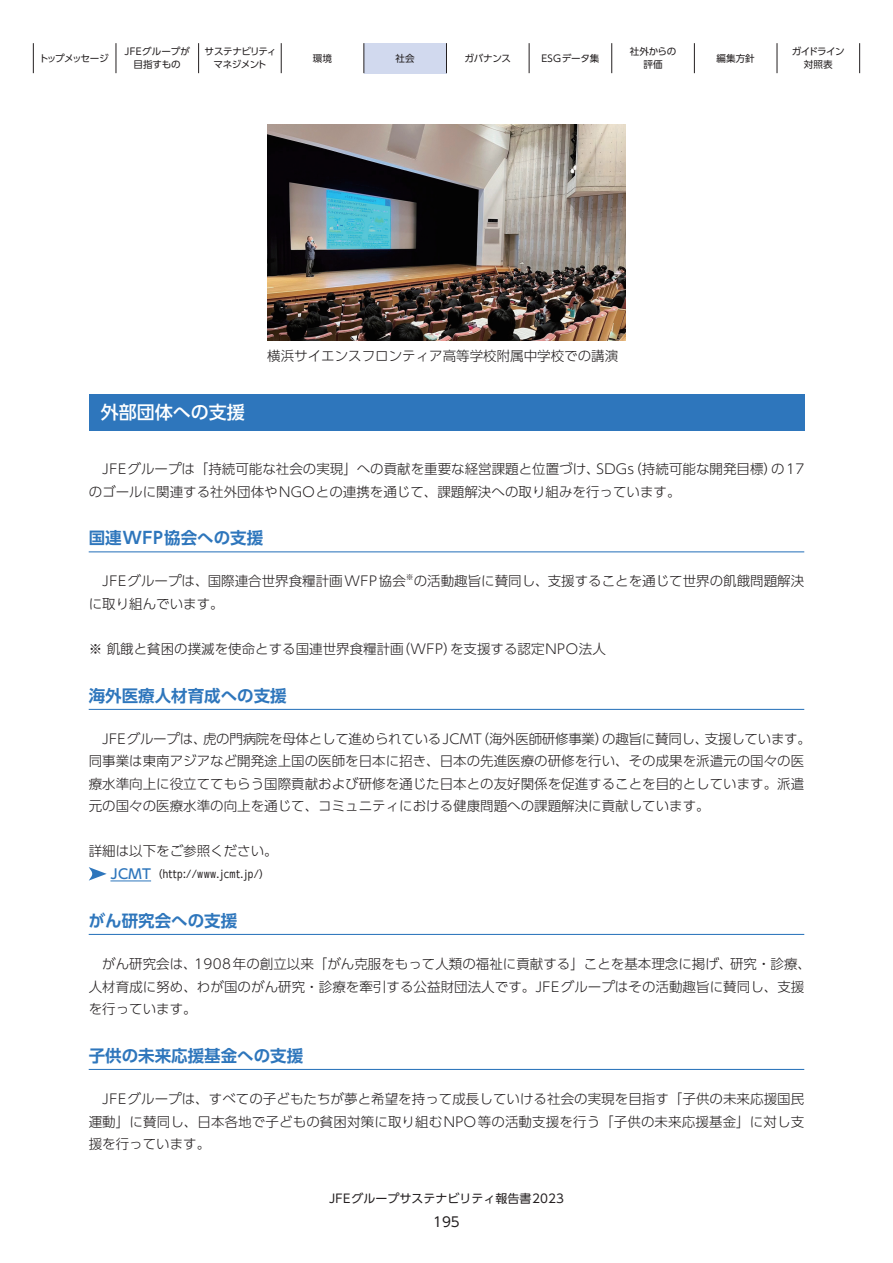
<style>
.page{position:relative;width:893px;height:1263px;background:#fff}
.page>*{position:absolute;margin:0;border:0;box-sizing:border-box;transform-origin:0 0}
.t1{font:500 18px "UD Shin Go Pro";color:#fff}
.t2{font:700 16.5px "UD Shin Go Pro De";color:#2e76bc}
.t3{font:300 13.5px/22.5px "UD Shin Go Pro";color:#231f20}
.t4{font:13.5px "UD Shin Go Pro";color:#231f20}
.t5{font:12px "UD Shin Go Pro";color:#231f20}
.t6{font:10.5px "UD Shin Go C Osiz Pr 6";letter-spacing:.03em;color:#231f20}
.t7{font:9.6px/12.8px "UD Shin Go Pro";letter-spacing:-.06em;color:#231f20;text-align:center}
.t8{font:9.6px/12.8px "UD Shin Go Pro";letter-spacing:-.025em;color:#231f20;text-align:center}
.t9{font:9.6px/12.8px "UD Shin Go Pro";color:#231f20;text-align:center}
.t10{font:9.6px "UD Shin Go Pro";letter-spacing:-.115em;color:#231f20}
.t11{font:9.6px "UD Shin Go Pro";letter-spacing:.015em;color:#231f20}
.t12{font:300 7.8px "UD Shin Go Pro";color:#231f20}
.s1{font-family:"UD Shin Go Pro";font-weight:500;font-size:13.5px;color:#2e76bc}
.s2{font-family:"UD Shin Go Pro"}
</style>
<div class="page">
<div style="left:364px;top:43px;width:83px;height:30px;background:#d1d9ee"></div>
<hr style="left:33px;top:43px;width:1px;height:30px;background:#231f20">
<hr style="left:116px;top:43px;width:1px;height:30px;background:#231f20">
<hr style="left:198px;top:43px;width:1px;height:30px;background:#231f20">
<hr style="left:281px;top:43px;width:1px;height:30px;background:#231f20">
<hr style="left:364px;top:43px;width:1px;height:30px;background:#231f20">
<hr style="left:446px;top:43px;width:1px;height:30px;background:#231f20">
<hr style="left:529px;top:43px;width:1px;height:30px;background:#231f20">
<hr style="left:611px;top:43px;width:1px;height:30px;background:#231f20">
<hr style="left:694px;top:43px;width:1px;height:30px;background:#231f20">
<hr style="left:777px;top:43px;width:1px;height:30px;background:#231f20">
<hr style="left:859px;top:43px;width:1px;height:30px;background:#231f20">
<hr style="left:89px;top:551px;width:715px;height:1px;background:#2e76bc">
<hr style="left:89px;top:709px;width:715px;height:1px;background:#2e76bc">
<div style="left:89px;top:394px;width:715px;height:37px;background:#2e76bc"></div>
<hr style="left:110px;top:880px;width:41px;height:1px;background:#2e76bc">
<svg style="left:89px;top:867px;width:18px;height:14px"></svg>
<hr style="left:89px;top:934px;width:715px;height:1px;background:#2e76bc">
<hr style="left:89px;top:1069px;width:715px;height:1px;background:#2e76bc">
<img style="left:267px;top:124px;width:358px;height:216px">
<p class="t10" style="left:39px;top:50px;width:71px">トップメッセージ</p>
<p class="t9" style="left:125px;top:45px;width:67px">JFEグループが目指すもの</p>
<p class="t7" style="left:205px;top:45px;width:73px">サステナビリティマネジメント</p>
<p class="t8" style="left:313px;top:51px;width:21px">環境</p>
<p class="t8" style="left:396px;top:51px;width:21px">社会</p>
<p class="t8" style="left:464px;top:51px;width:48px">ガバナンス</p>
<p class="t11" style="left:541px;top:50px;width:60px">ESGデータ集</p>
<p class="t8" style="left:630px;top:45px;width:48px">社外からの評価</p>
<p class="t8" style="left:716px;top:51px;width:40px">編集方針</p>
<p class="t7" style="left:792px;top:45px;width:55px">ガイドライン対照表</p>
<p class="t3" style="left:267px;top:345px;width:353px">横浜サイエンスフロンティア高等学校附属中学校での講演</p>
<h1 class="t1" style="left:101px;top:398px;width:145px">外部団体への支援</h1>
<p class="t3" style="left:89px;top:457px;width:717px;text-indent:14px">JFEグループは「持続可能な社会の実現」への貢献を重要な経営課題と位置づけ、SDGs（持続可能な開発目標）の17のゴールに関連する社外団体やNGOとの連携を通じて、課題解決への取り組みを行っています。</p>
<p class="t2" style="left:89px;top:524px;width:176px">国連WFP協会への支援</p>
<p class="t3" style="left:102px;top:570px;width:305px">JFEグループは、国際連合世界食糧計画WFP協会</p>
<p class="t12" style="left:406px;top:570px;width:9px">※</p>
<p class="t3" style="left:414px;top:570px;width:392px">の活動趣旨に賛同し、支援することを通じて世界の飢餓問題解決</p>
<p class="t3" style="left:89px;top:592px;width:136px">に取り組んでいます。</p>
<p class="t3" style="left:89px;top:637px;width:519px">※ 飢餓と貧困の撲滅を使命とする国連世界食糧計画（WFP）を支援する認定NPO法人</p>
<p class="t2" style="left:89px;top:682px;width:200px">海外医療人材育成への支援</p>
<p class="t3" style="left:89px;top:727px;width:724px;text-indent:14px">JFEグループは、虎の門病院を母体として進められているJCMT（海外医師研修事業）の趣旨に賛同し、支援しています。同事業は東南アジアなど開発途上国の医師を日本に招き、日本の先進医療の研修を行い、その成果を派遣元の国々の医療水準向上に役立ててもらう国際貢献および研修を通じた日本との友好関係を促進することを目的としています。派遣元の国々の医療水準の向上を通じて、コミュニティにおける健康問題への課題解決に貢献しています。</p>
<p class="t3" style="left:89px;top:840px;width:190px">詳細は以下をご参照ください。</p>
<p class="t6" style="left:110px;top:865px;width:161px"><span class="s1">JCMT</span><span class="s2">（</span>http://www.jcmt.jp/<span class="s2">）</span></p>
<p class="t2" style="left:89px;top:907px;width:150px">がん研究会への支援</p>
<p class="t3" style="left:89px;top:952px;width:724px;text-indent:14px">がん研究会は、1908年の創立以来「がん克服をもって人類の福祉に貢献する」ことを基本理念に掲げ、研究・診療、人材育成に努め、わが国のがん研究・診療を牽引する公益財団法人です。JFEグループはその活動趣旨に賛同し、支援を行っています。</p>
<p class="t2" style="left:89px;top:1042px;width:216px">子供の未来応援基金への支援</p>
<p class="t3" style="left:89px;top:1087px;width:717px;text-align:justify;text-indent:14px">JFEグループは、すべての子どもたちが夢と希望を持って成長していける社会の実現を目指す「子供の未来応援国民運動」に賛同し、日本各地で子どもの貧困対策に取り組むNPO等の活動支援を行う「子供の未来応援基金」に対し支援を行っています。</p>
<p class="t5" style="left:329px;top:1188px;width:236px">JFEグループサステナビリティ報告書2023</p>
<p class="t4" style="left:433px;top:1211px;width:28px">195</p>
</div>
